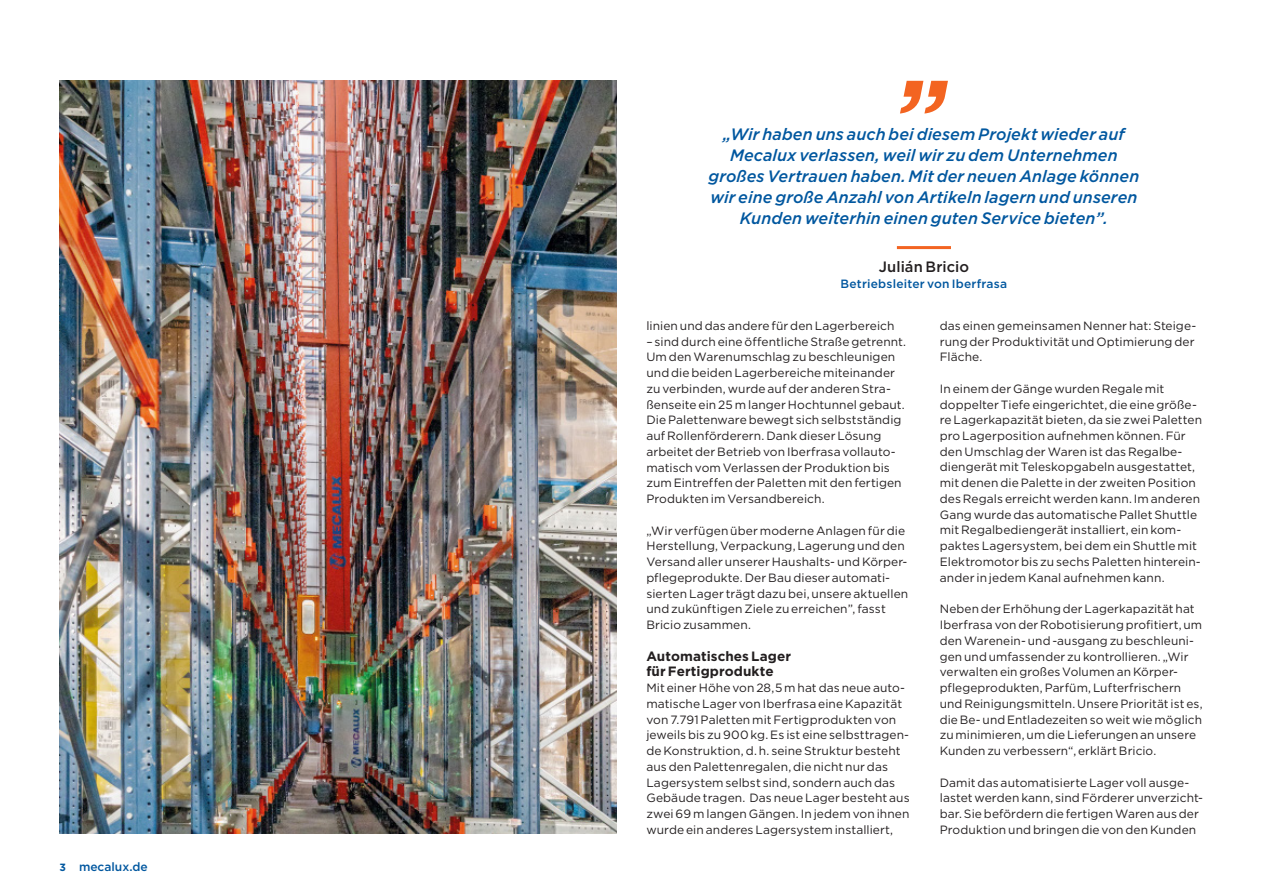
<style>
.page{position:relative;width:1263px;height:893px;background:#fff}
.page>*{position:absolute;margin:0;border:0;box-sizing:border-box;transform-origin:0 0}
.t1{font:italic 500 16.5px/21px "Gotham";letter-spacing:.005em;color:#01579f;text-align:center}
.t2{font:500 15px "Gotham";letter-spacing:.005em;color:#231f20}
.t3{font:700 13.5px/15.8px "Gotham";letter-spacing:.005em;color:#231f20}
.t4{font:12px/15.8px "Gotham";letter-spacing:.005em;color:#231f20}
.t5{font:500 12px "Gotham";letter-spacing:.015em;color:#01579f}
.s1{font-weight:700;font-size:10.5px}
</style>
<div class="page">
<hr style="left:897px;top:246px;width:54px;height:3px;background:#f36421">
<svg style="left:900px;top:81px;width:48px;height:33px"></svg>
<img style="left:60px;top:81px;width:557px;height:752px">
<p class="t5" style="left:60px;top:859px;width:90px"><span class="s1">3</span> mecalux.de</p>
<p class="t1" style="left:708px;top:123px;width:432px">„Wir haben uns auch bei diesem Projekt wieder auf Mecalux verlassen, weil wir zu dem Unternehmen großes Vertrauen haben. Mit der neuen Anlage können wir eine große Anzahl von Artikeln lagern und unseren Kunden weiterhin einen guten Service bieten”.</p>
<p class="t2" style="left:879px;top:257px;width:92px">Julián Bricio</p>
<p class="t5" style="left:841px;top:275px;width:168px">Betriebsleiter von Iberfrasa</p>
<p class="t4" style="left:646px;top:317px;width:250px">linien und das andere für den Lagerbereich</p>
<p class="t4" style="left:646px;top:333px;width:261px">– sind durch eine öffentliche Straße getrennt.<br>Um den Warenumschlag zu beschleunigen und die beiden Lagerbereiche miteinander zu verbinden, wurde auf der anderen Stra&shy;ßenseite ein 25 m langer Hochtunnel gebaut.<br>Die Palettenware bewegt sich selbstständig auf Rollenförderern. Dank dieser Lösung arbeitet der Betrieb von Iberfrasa vollauto&shy;matisch vom Verlassen der Produktion bis zum Eintreffen der Paletten mit den fertigen Produkten im Versandbereich.</p>
<p class="t4" style="left:646px;top:522px;width:263px">„Wir verfügen über moderne Anlagen für die Herstellung, Verpackung, Lagerung und den Versand aller unserer Haushalts- und Körper&shy;pflegeprodukte. Der Bau dieser automati&shy;sierten Lager trägt dazu bei, unsere aktuellen und zukünftigen Ziele zu erreichen”, fasst Bricio zusammen.</p>
<p class="t3" style="left:646px;top:648px;width:146px">Automatisches Lager für Fertigprodukte</p>
<p class="t4" style="left:646px;top:680px;width:265px">Mit einer Höhe von 28,5 m hat das neue auto&shy;matische Lager von Iberfrasa eine Kapazität von 7.791 Paletten mit Fertigprodukten von jeweils bis zu 900 kg. Es ist eine selbsttragen&shy;de Konstruktion, d. h. seine Struktur besteht aus den Palettenregalen, die nicht nur das Lagersystem selbst sind, sondern auch das Gebäude tragen. Das neue Lager besteht aus zwei 69 m langen Gängen. In jedem von ihnen wurde ein anderes Lagersystem installiert,</p>
<p class="t4" style="left:940px;top:317px;width:258px">das einen gemeinsamen Nenner hat: Steige&shy;rung der Produktivität und Optimierung der<br>Fläche.</p>
<p class="t4" style="left:940px;top:380px;width:264px">In einem der Gänge wurden Regale mit doppelter Tiefe eingerichtet, die eine größe&shy;re Lagerkapazität bieten, da sie zwei Paletten pro Lagerposition aufnehmen können. Für den Umschlag der Waren ist das Regalbe&shy;diengerät mit Teleskopgabeln ausgestattet, mit denen die Palette in der zweiten Position des Regals erreicht werden kann. Im anderen Gang wurde das automatische Pallet Shuttle mit Regalbediengerät installiert, ein kom&shy;paktes Lagersystem, bei dem ein Shuttle mit Elektromotor bis zu sechs Paletten hinterein&shy;ander in jedem Kanal aufnehmen kann.</p>
<p class="t4" style="left:940px;top:601px;width:264px">Neben der Erhöhung der Lagerkapazität hat Iberfrasa von der Robotisierung profitiert, um den Warenein- und -ausgang zu beschleuni&shy;gen und umfassender zu kontrollieren. „Wir verwalten ein großes Volumen an Körper&shy;pflegeprodukten, Parfüm, Lufterfrischern und Reinigungsmitteln. Unsere Priorität ist es, die Be- und Entladezeiten so weit wie möglich zu minimieren, um die Lieferungen an unsere Kunden zu verbessern“, erklärt Bricio.</p>
<p class="t4" style="left:940px;top:774px;width:265px">Damit das automatisierte Lager voll ausge&shy;lastet werden kann, sind Förderer unverzicht&shy;bar. Sie befördern die fertigen Waren aus der Produktion und bringen die von den Kunden</p>
</div>
